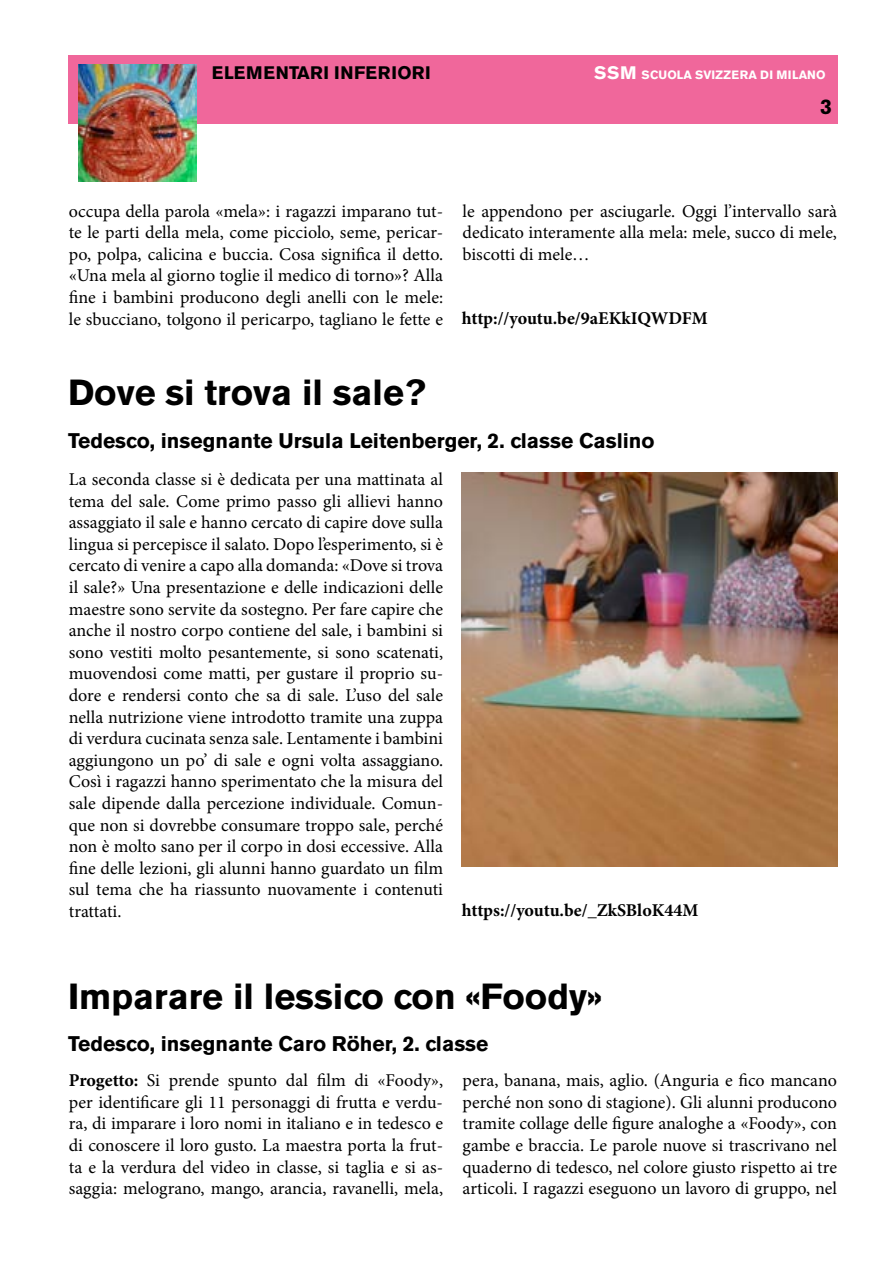
<style>
.page{position:relative;width:893px;height:1263px;background:#fff}
.page>*{position:absolute;margin:0;border:0;box-sizing:border-box;transform-origin:0 0}
.t1{font:700 36px "Akzidenz Grotesk BE";color:#000}
.t2{font:700 21px "Akzidenz Grotesk BE";color:#000}
.t3{font:18px/21.6px "Minion Pro";color:#000;text-align:justify}
.t4{font:700 18px "Minion Pro";letter-spacing:-.005em;color:#000}
.t5{font:700 18px "Akzidenz Grotesk BE";letter-spacing:.04em;color:#000}
.t6{font:700 12px "Akzidenz Grotesk BE";letter-spacing:.02em;color:#fff}
.s1{font-size:18px}
.s2{font-weight:700}
</style>
<div class="page">
<div style="left:68px;top:55px;width:770px;height:69px;background:#f0679b"></div>
<img style="left:78px;top:64px;width:118px;height:118px">
<img style="left:462px;top:473px;width:376px;height:394px">
<p class="t5" style="left:212px;top:62px;width:221px">ELEMENTARI INFERIORI</p>
<p class="t6" style="left:594px;top:67px;width:233px"><span class="s1">SSM</span> SCUOLA SVIZZERA DI MILANO</p>
<p class="t2" style="left:820px;top:94px;width:13px">3</p>
<p class="t3" style="left:69px;top:200px;width:376px">occupa della parola «mela»: i ragazzi imparano tut&shy;te le parti della mela, come picciolo, seme, pericar&shy;po, polpa, calicina e buccia. Cosa significa il detto. «Una mela al giorno toglie il medico di torno»? Alla fine i bambini producono degli anelli con le mele: le sbucciano, tolgono il pericarpo, tagliano le fette e</p>
<p class="t3" style="left:463px;top:200px;width:376px">le appendono per asciugarle. Oggi l’intervallo sarà dedicato interamente alla mela: mele, succo di mele, biscotti di mele…</p>
<p class="t4" style="left:462px;top:306px;width:248px">http://youtu.be/9aEKkIQWDFM</p>
<h1 class="t1" style="left:68px;top:372px;width:359px">Dove si trova il sale?</h1>
<p class="t2" style="left:68px;top:428px;width:588px">Tedesco, insegnante Ursula Leitenberger, 2. classe Caslino</p>
<p class="t3" style="left:69px;top:469px;width:376px">La seconda classe si è dedicata per una mattinata al tema del sale. Come primo passo gli allievi hanno assaggiato il sale e hanno cercato di capire dove sulla lingua si percepisce il salato. Dopo l’esperimento, si è cercato di venire a capo alla domanda: «Dove si trova il sale?» Una presentazione e delle indicazioni delle maestre sono servite da sostegno. Per fare capire che anche il nostro corpo contiene del sale, i bambini si sono vestiti molto pesantemente, si sono scatenati, muovendosi come matti, per gustare il proprio su&shy;dore e rendersi conto che sa di sale. L’uso del sale nella nutrizione viene introdotto tramite una zuppa di verdura cucinata senza sale. Lentamente i bambini aggiungono un po’ di sale e ogni volta assaggiano.<br>Così i ragazzi hanno sperimentato che la misura del sale dipende dalla percezione individuale. Comun&shy;que non si dovrebbe consumare troppo sale, perché non è molto sano per il corpo in dosi eccessive. Alla fine delle lezioni, gli alunni hanno guardato un film sul tema che ha riassunto nuovamente i contenuti trattati.</p>
<p class="t4" style="left:462px;top:898px;width:238px">https://youtu.be/_ZkSBloK44M</p>
<h1 class="t1" style="left:68px;top:975px;width:536px">Imparare il lessico con «Foody»</h1>
<p class="t2" style="left:68px;top:1031px;width:422px">Tedesco, insegnante Caro Röher, 2. classe</p>
<p class="t3" style="left:69px;top:1070px;width:376px"><span class="s2">Progetto:</span> Si prende spunto dal film di «Foody», per identificare gli 11 personaggi di frutta e verdu&shy;ra, di imparare i loro nomi in italiano e in tedesco e di conoscere il loro gusto. La maestra porta la frut&shy;ta e la verdura del video in classe, si taglia e si as&shy;saggia: melograno, mango, arancia, ravanelli, mela,</p>
<p class="t3" style="left:463px;top:1070px;width:376px">pera, banana, mais, aglio. (Anguria e fico mancano perché non sono di stagione). Gli alunni producono tramite collage delle figure analoghe a «Foody», con gambe e braccia. Le parole nuove si trascrivano nel quaderno di tedesco, nel colore giusto rispetto ai tre articoli. I ragazzi eseguono un lavoro di gruppo, nel</p>
</div>
